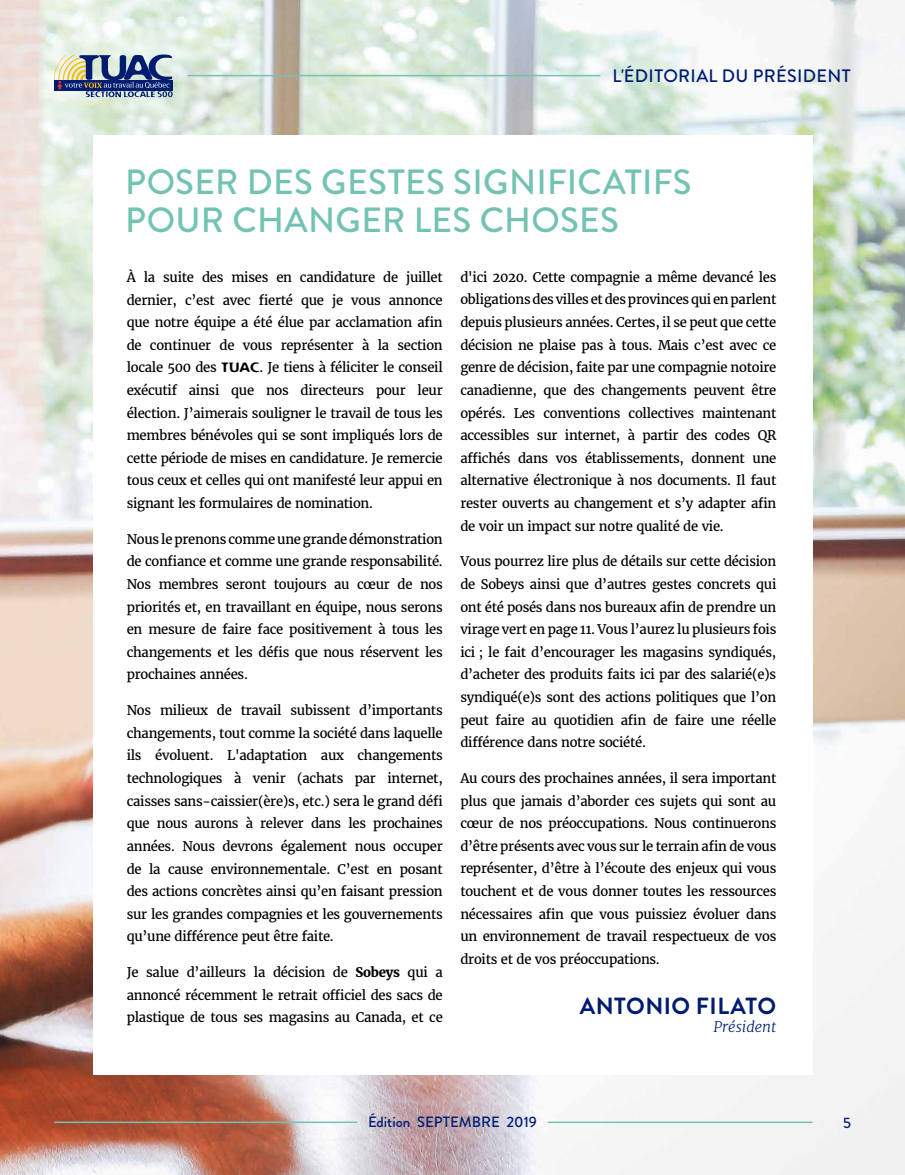
<style>
.page{position:relative;width:905px;height:1175px;background:#fff}
.page>*{position:absolute;margin:0;border:0;box-sizing:border-box;transform-origin:0 0}
.t1{font:500 34.95px/38px "Brandon Grotesque";letter-spacing:.01em;color:#73c3b4}
.t2{font:700 23.4px "Brandon Grotesque";letter-spacing:.02em;color:#001c71}
.t3{font:500 18px "Brandon Grotesque";letter-spacing:.02em;color:#001c71}
.t4{font:500 15px "Brandon Grotesque";color:#001c71}
.t5{font:italic 300 14.55px "Merriweather";color:#001c71}
.t6{font:13.2px/22.6px "Merriweather";letter-spacing:-.02em;color:#000;text-align:justify}
.s1{font-family:"Flexure"}
.s2{font-weight:700}
</style>
<div class="page">
<img style="left:0;top:0;width:904px;height:1174px">
<svg style="left:54px;top:54px;width:119px;height:43px;background:#7685a0"></svg>
<hr style="left:187px;top:75px;width:413px;height:1px;background:#73c3b4">
<hr style="left:54px;top:1121px;width:303px;height:2px;background:#73c3b4">
<hr style="left:547px;top:1121px;width:265px;height:2px;background:#73c3b4">
<div style="left:93px;top:135px;width:719px;height:939px;background:#fff"></div>
<h3 class="t3" style="left:612px;top:63px;width:240px">L'ÉDITORIAL DU PRÉSIDENT</h3>
<h1 class="t1" style="left:125px;top:164px;width:568px">POSER DES GESTES SIGNIFICATIFS<br>POUR CHANGER LES CHOSES</h1>
<p class="t6" style="left:127px;top:266px;width:317px">À la suite des mises en candidature de juillet dernier, c’est avec fierté que je vous annonce que notre équipe a été élue par acclamation afin de continuer de vous représenter à la section locale 500 des <span class="s1">TUAC</span>. Je tiens à féliciter le conseil exécutif ainsi que nos directeurs pour leur élection. J’aimerais souligner le travail de tous les membres bénévoles qui se sont impliqués lors de cette période de mises en candidature. Je remercie tous ceux et celles qui ont manifesté leur appui en signant les formulaires de nomination.</p>
<p class="t6" style="left:127px;top:528px;width:317px">Nous le prenons comme une grande démonstration de confiance et comme une grande responsabilité.<br>Nos membres seront toujours au cœur de nos priorités et, en travaillant en équipe, nous serons en mesure de faire face positivement à tous les changements et les défis que nous réservent les prochaines années.</p>
<p class="t6" style="left:127px;top:699px;width:317px">Nos milieux de travail subissent d’importants changements, tout comme la société dans laquelle ils évoluent. L'adaptation aux changements technologiques à venir (achats par internet, caisses sans-caissier(ère)s, etc.) sera le grand défi que nous aurons à relever dans les prochaines années. Nous devrons également nous occuper de la cause environnementale. C’est en posant des actions concrètes ainsi qu’en faisant pression sur les grandes compagnies et les gouvernements qu’une différence peut être faite.</p>
<p class="t6" style="left:127px;top:961px;width:317px">Je salue d’ailleurs la décision de <span class="s2">Sobeys</span> qui a annoncé récemment le retrait officiel des sacs de plastique de tous ses magasins au Canada, et ce</p>
<p class="t6" style="left:460px;top:266px;width:317px">d'ici 2020. Cette compagnie a même devancé les obligations des villes et des provinces qui en parlent depuis plusieurs années. Certes, il se peut que cette décision ne plaise pas à tous. Mais c’est avec ce genre de décision, faite par une compagnie notoire canadienne, que des changements peuvent être opérés. Les conventions collectives maintenant accessibles sur internet, à partir des codes QR affichés dans vos établissements, donnent une alternative électronique à nos documents. Il faut rester ouverts au changement et s’y adapter afin de voir un impact sur notre qualité de vie.</p>
<p class="t6" style="left:460px;top:550px;width:317px">Vous pourrez lire plus de détails sur cette décision de Sobeys ainsi que d’autres gestes concrets qui ont été posés dans nos bureaux afin de prendre un virage vert en page 11. Vous l’aurez lu plusieurs fois ici ; le fait d’encourager les magasins syndiqués, d’acheter des produits faits ici par des salarié(e)s syndiqué(e)s sont des actions politiques que l’on peut faire au quotidien afin de faire une réelle différence dans notre société.</p>
<p class="t6" style="left:460px;top:767px;width:317px">Au cours des prochaines années, il sera important plus que jamais d’aborder ces sujets qui sont au cœur de nos préoccupations. Nous continuerons d’être présents avec vous sur le terrain afin de vous représenter, d’être à l’écoute des enjeux qui vous touchent et de vous donner toutes les ressources nécessaires afin que vous puissiez évoluer dans un environnement de travail respectueux de vos droits et de vos préoccupations.</p>
<h2 class="t2" style="left:579px;top:990px;width:198px">ANTONIO FILATO</h2>
<p class="t5" style="left:713px;top:1017px;width:64px">Président</p>
<p class="t4" style="left:368px;top:1111px;width:170px">Édition SEPTEMBRE 2019</p>
<p class="t4" style="left:843px;top:1112px;width:9px">5</p>
</div>
